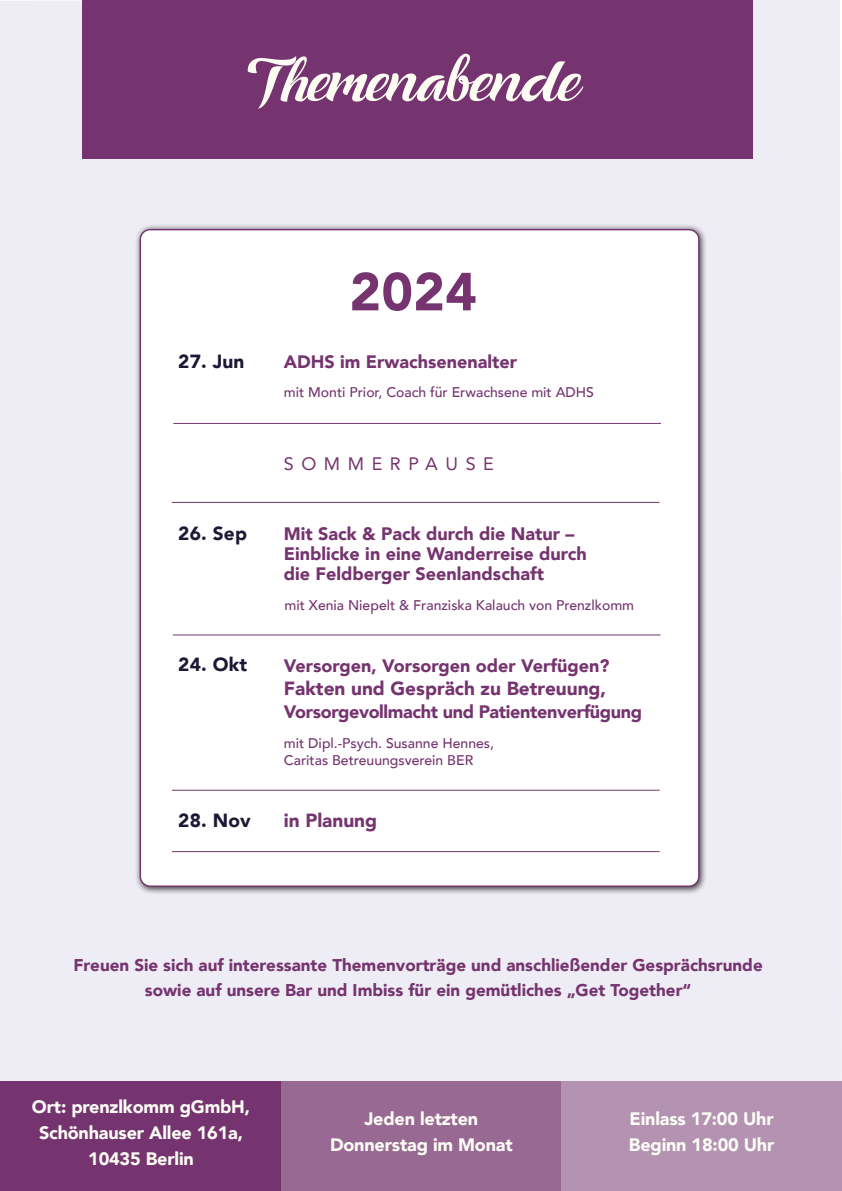
<style>
.page{position:relative;width:842px;height:1191px;background:#fff}
.page>*{position:absolute;margin:0;border:0;box-sizing:border-box;transform-origin:0 0}
.t1{font:53px "Ampera";color:#fcfcf3}
.t2{font:900 53px "Avenir";color:#75346f}
.t3{font:900 19px "Avenir";color:#75346f}
.t4{font:900 19px "Avenir";letter-spacing:.01em;color:#1c1835}
.t5{font:900 18px/20px "Avenir";color:#75346f}
.t6{font:900 18px/26px "Avenir";letter-spacing:-.01em;color:#fcfcf5;text-align:center}
.t7{font:900 18px "Avenir";letter-spacing:-.02em;color:#75346f}
.t8{font:18px "Avenir";letter-spacing:.42em;color:#75346f}
.t9{font:900 17px/25px "Avenir";color:#75346f;text-align:center}
.t10{font:500 14px/17px "Avenir";color:#75346f}
</style>
<div class="page">
<div style="left:0;top:0;width:842px;height:1081px;background:#eeedf5"></div>
<div style="left:0;top:1081px;width:281px;height:110px;background:#75346f"></div>
<div style="left:281px;top:1081px;width:282px;height:110px;background:#986993"></div>
<div style="left:561px;top:1081px;width:281px;height:110px;background:#b493b2"></div>
<div style="left:82px;top:0;width:671px;height:159px;background:#75346f"></div>
<div style="left:135px;top:224px;width:573px;height:670px;background:#000;opacity:.75"></div>
<div style="left:140px;top:230px;width:559px;height:656px;background:#fff;border-radius:10px"></div>
<hr style="left:173px;top:423px;width:488px;height:1px;background:#75346f">
<hr style="left:172px;top:502px;width:487px;height:1px;background:#75346f">
<hr style="left:173px;top:634px;width:487px;height:1px;background:#75346f">
<hr style="left:172px;top:789px;width:487px;height:1px;background:#75346f">
<hr style="left:172px;top:851px;width:487px;height:1px;background:#75346f">
<h1 class="t1" style="left:255px;top:41px;width:327px">Themenabende</h1>
<h1 class="t2" style="left:350px;top:246px;width:129px">2024</h1>
<h2 class="t4" style="left:178px;top:345px;width:68px">27. Jun</h2>
<p class="t5" style="left:284px;top:351px;width:235px">ADHS im Erwachsenenalter</p>
<p class="t10" style="left:284px;top:383px;width:312px">mit Monti Prior, Coach für Erwachsene mit ADHS</p>
<p class="t8" style="left:284px;top:449px;width:211px">SOMMERPAUSE</p>
<h2 class="t4" style="left:178px;top:517px;width:70px">26. Sep</h2>
<p class="t5" style="left:284px;top:523px;width:304px">Mit Sack &amp; Pack durch die Natur –<br>Einblicke in eine Wanderreise durch die Feldberger Seenlandschaft</p>
<p class="t10" style="left:285px;top:596px;width:351px">mit Xenia Niepelt &amp; Franziska Kalauch von Prenzlkomm</p>
<h2 class="t4" style="left:178px;top:648px;width:70px">24. Okt</h2>
<p class="t5" style="left:284px;top:655px;width:327px">Versorgen, Vorsorgen oder Verfügen?</p>
<h2 class="t3" style="left:284px;top:671px;width:324px">Fakten und Gespräch zu Betreuung,</h2>
<p class="t7" style="left:284px;top:696px;width:360px">Vorsorgevollmacht und Patientenverfügung</p>
<p class="t10" style="left:284px;top:733px;width:212px">mit Dipl.-Psych. Susanne Hennes,<br>Caritas Betreuungsverein BER</p>
<h2 class="t4" style="left:178px;top:804px;width:74px">28. Nov</h2>
<h2 class="t3" style="left:284px;top:804px;width:95px">in Planung</h2>
<p class="t9" style="left:74px;top:952px;width:691px">Freuen Sie sich auf interessante Themenvorträge und anschließender Gesprächsrunde sowie auf unsere Bar und Imbiss für ein gemütliches „Get Together“</p>
<p class="t6" style="left:32px;top:1093px;width:220px">Ort: prenzlkomm gGmbH,<br>Schönhauser Allee 161a,<br>10435 Berlin</p>
<p class="t6" style="left:629px;top:1104px;width:147px;text-align:left">Einlass 17:00 Uhr<br>Beginn 18:00 Uhr</p>
<p class="t6" style="left:330px;top:1105px;width:184px">Jeden letzten<br>Donnerstag im Monat</p>
</div>
